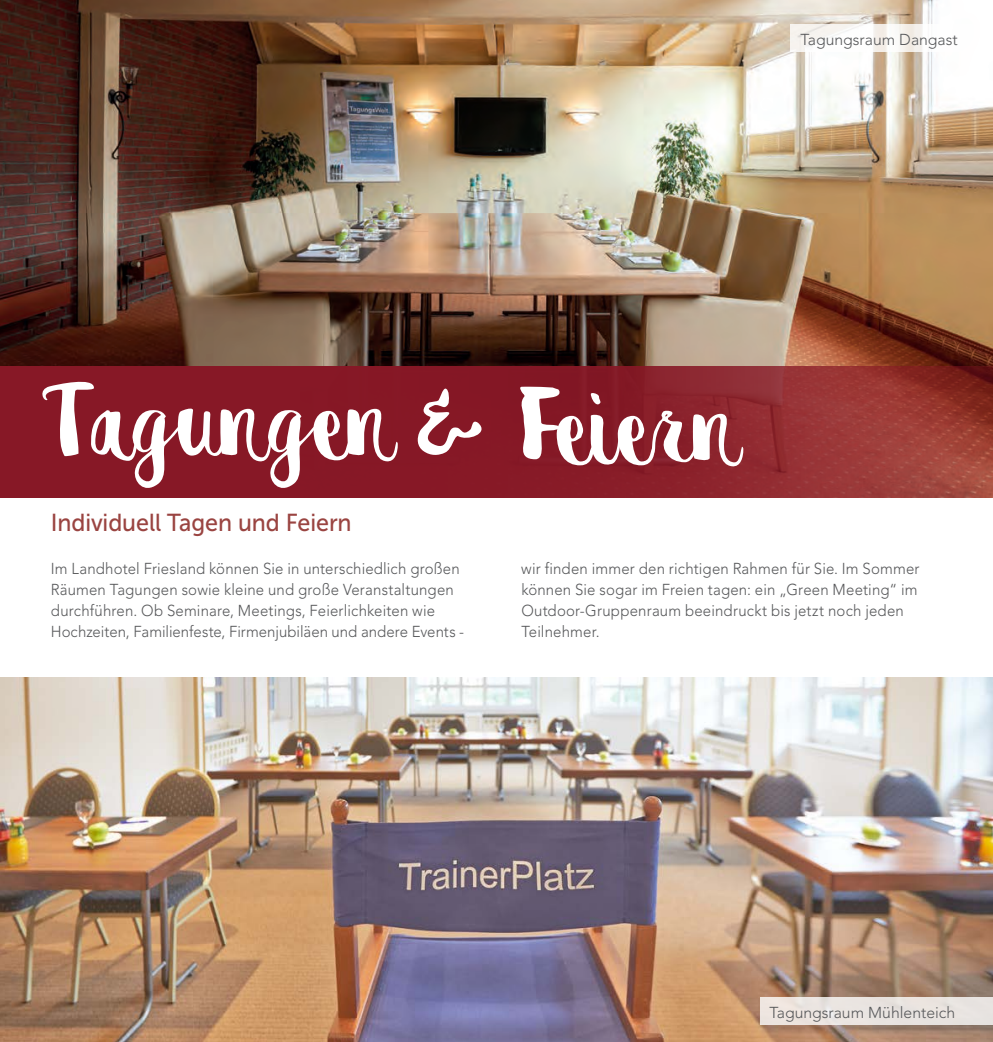
<style>
.page{position:relative;width:993px;height:1042px;background:#fff}
.page>*{position:absolute;margin:0;border:0;box-sizing:border-box;transform-origin:0 0}
.t1{font:96.25px "destain";color:#fff}
.t2{font:24.5px "Museo Sans 500";letter-spacing:-.005em;color:#9a4441;scale:.95 1}
.t3{font:300 15.75px/21px "Avenir LT Std";letter-spacing:.01em;color:#57585a;scale:.95 1}
.t4{font:300 15.75px "Avenir LT Std";letter-spacing:.01em;color:#57585a}
</style>
<div class="page">
<img style="left:0;top:0;width:992px;height:366px">
<svg style="left:0;top:366px;width:992px;height:131px;background:#8a202a"></svg>
<img style="left:0;top:677px;width:992px;height:365px">
<svg style="left:790px;top:25px;width:202px;height:27px"></svg>
<div style="left:760px;top:997px;width:232px;height:27px;background:#eae4e0"></div>
<p class="t4" style="left:800px;top:31px;width:158px">Tagungsraum Dangast</p>
<h1 class="t1" style="left:42px;top:365px;width:699px">Tagungen &amp; Feiern</h1>
<h2 class="t2" style="left:51px;top:509px;width:318px">Individuell Tagen und Feiern</h2>
<p class="t3" style="left:51px;top:558px;width:436px">Im Landhotel Friesland können Sie in unterschiedlich großen Räumen Tagungen sowie kleine und große Veranstaltungen durchführen. Ob Seminare, Meetings, Feierlichkeiten wie Hochzeiten, Familienfeste, Firmenjubiläen und andere Events -</p>
<p class="t3" style="left:521px;top:558px;width:420px">wir finden immer den richtigen Rahmen für Sie. Im Sommer können Sie sogar im Freien tagen: ein „Green Meeting“ im Outdoor-Gruppenraum beeindruckt bis jetzt noch jeden Teilnehmer.</p>
<p class="t4" style="left:769px;top:1003px;width:187px">Tagungsraum Mühlenteich</p>
</div>
